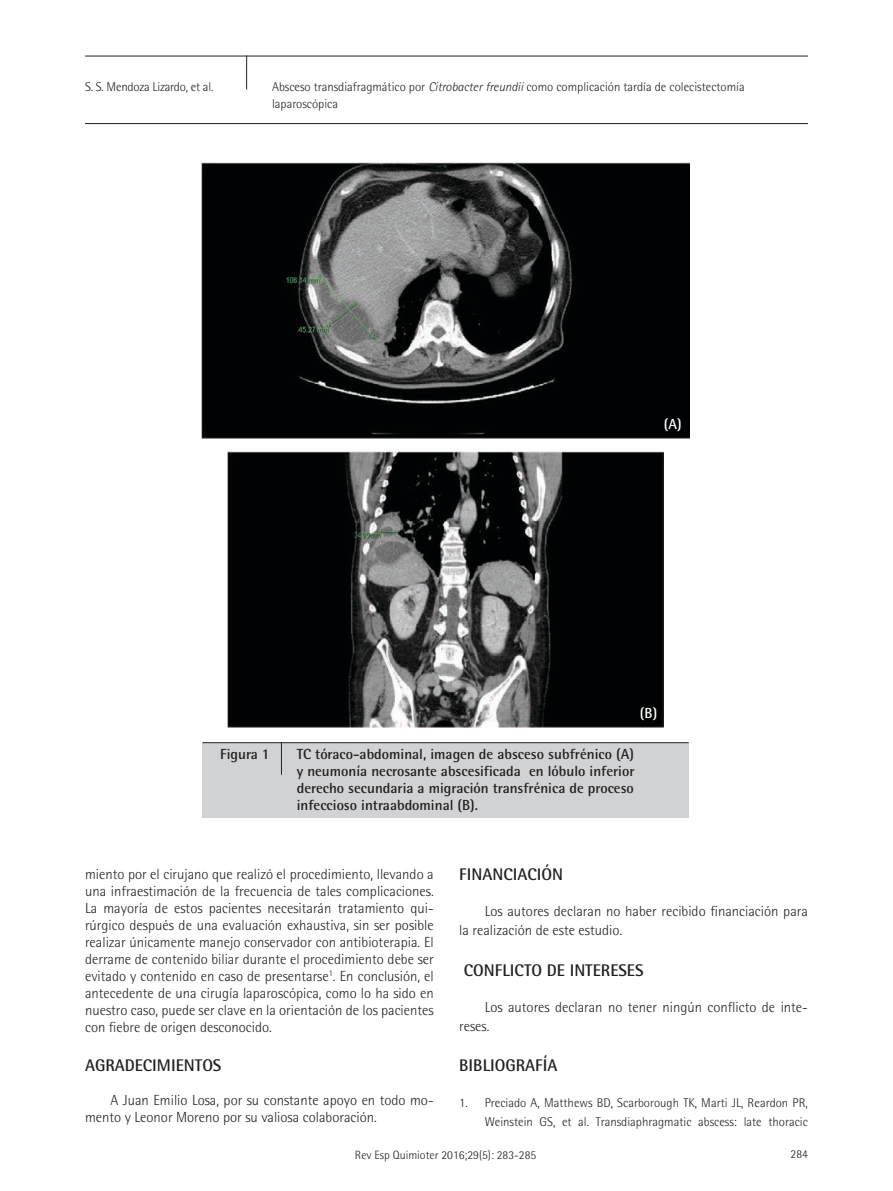
<style>
.page{position:relative;width:893px;height:1191px;background:#fff}
.page>*{position:absolute;margin:0;border:0;box-sizing:border-box;transform-origin:0 0}
.t1{font:700 16.8px "Rotis Semi Sans";color:#231f20}
.t2{font:300 14.7px/17px "Rotis Semi Sans";color:#231f20}
.t3{font:700 14.7px/17px "Rotis Semi Sans";color:#231f20;text-align:justify}
.t4{font:700 14.7px "Rotis Semi Sans";color:#fff}
.t5{font:300 12.75px/18.9px "Rotis Semi Sans";color:#231f20;text-align:right}
.t6{font:300 12px "Rotis Semi Sans";color:#231f20}
.s1{font-style:italic}
</style>
<div class="page">
<hr style="left:246px;top:55px;width:1px;height:35px;background:#231f20">
<hr style="left:85px;top:123px;width:723px;height:1px;background:#231f20">
<hr style="left:85px;top:56px;width:723px;height:1px;background:#231f20">
<div style="left:202px;top:743px;width:487px;height:75px;background:#d1d2d4"></div>
<hr style="left:281px;top:742px;width:1px;height:32px;background:#231f20">
<hr style="left:202px;top:742px;width:487px;height:1px;background:#231f20">
<img style="left:227px;top:451px;width:437px;height:276px">
<img style="left:202px;top:162px;width:487px;height:276px">
<p class="t5" style="left:85px;top:77px;width:130px">S. S. Mendoza Lizardo, et al.</p>
<p class="t5" style="left:272px;top:78px;width:474px;line-height:17px;text-align:left">Absceso transdiafragmático por <span class="s1">Citrobacter freundii</span> como complicación tardía de colecistectomía laparoscópica</p>
<p class="t4" style="left:664px;top:415px;width:19px">(A)</p>
<p class="t4" style="left:640px;top:704px;width:19px">(B)</p>
<p class="t3" style="left:220px;top:745px;width:51px">Figura 1</p>
<p class="t3" style="left:297px;top:745px;width:339px">TC tóraco-abdominal, imagen de absceso subfrénico (A) y neumonía necrosante abscesificada en lóbulo inferior derecho secundaria a migración transfrénica de proceso infeccioso intraabdominal (B).</p>
<p class="t2" style="left:85px;top:865px;width:350px;text-align:justify">miento por el cirujano que realizó el procedimiento, llevando a una infraestimación de la frecuencia de tales complicaciones.<br>La mayoría de estos pacientes necesitarán tratamiento qui&shy;rúrgico después de una evaluación exhaustiva, sin ser posible realizar únicamente manejo conservador con antibioterapia. El derrame de contenido biliar durante el procedimiento debe ser evitado y contenido en caso de presentarse<sup>1</sup>. En conclusión, el antecedente de una cirugía laparoscópica, como lo ha sido en nuestro caso, puede ser clave en la orientación de los pacientes con fiebre de origen desconocido.</p>
<p class="t1" style="left:85px;top:1055px;width:138px">AGRADECIMIENTOS</p>
<p class="t2" style="left:85px;top:1091px;width:350px;text-indent:26px">A Juan Emilio Losa, por su constante apoyo en todo mo&shy;mento y Leonor Moreno por su valiosa colaboración.</p>
<p class="t1" style="left:459px;top:864px;width:105px">FINANCIACIÓN</p>
<p class="t2" style="left:459px;top:902px;width:350px;line-height:18.9px;text-indent:26px">Los autores declaran no haber recibido financiación para la realización de este estudio.</p>
<p class="t1" style="left:464px;top:960px;width:181px">CONFLICTO DE INTERESES</p>
<p class="t2" style="left:459px;top:997px;width:350px;line-height:18.9px;text-indent:26px">Los autores declaran no tener ningún conflicto de inte&shy;reses.</p>
<p class="t1" style="left:459px;top:1055px;width:100px">BIBLIOGRAFÍA</p>
<p class="t5" style="left:459px;top:1093px;width:350px">1. Preciado A, Matthews BD, Scarborough TK, Marti JL, Reardon PR,<br>Weinstein GS, et al. Transdiaphragmatic abscess: late thoracic</p>
<p class="t6" style="left:355px;top:1148px;width:183px">Rev Esp Quimioter 2016;29(5): 283-285</p>
<p class="t6" style="left:791px;top:1147px;width:19px">284</p>
</div>
